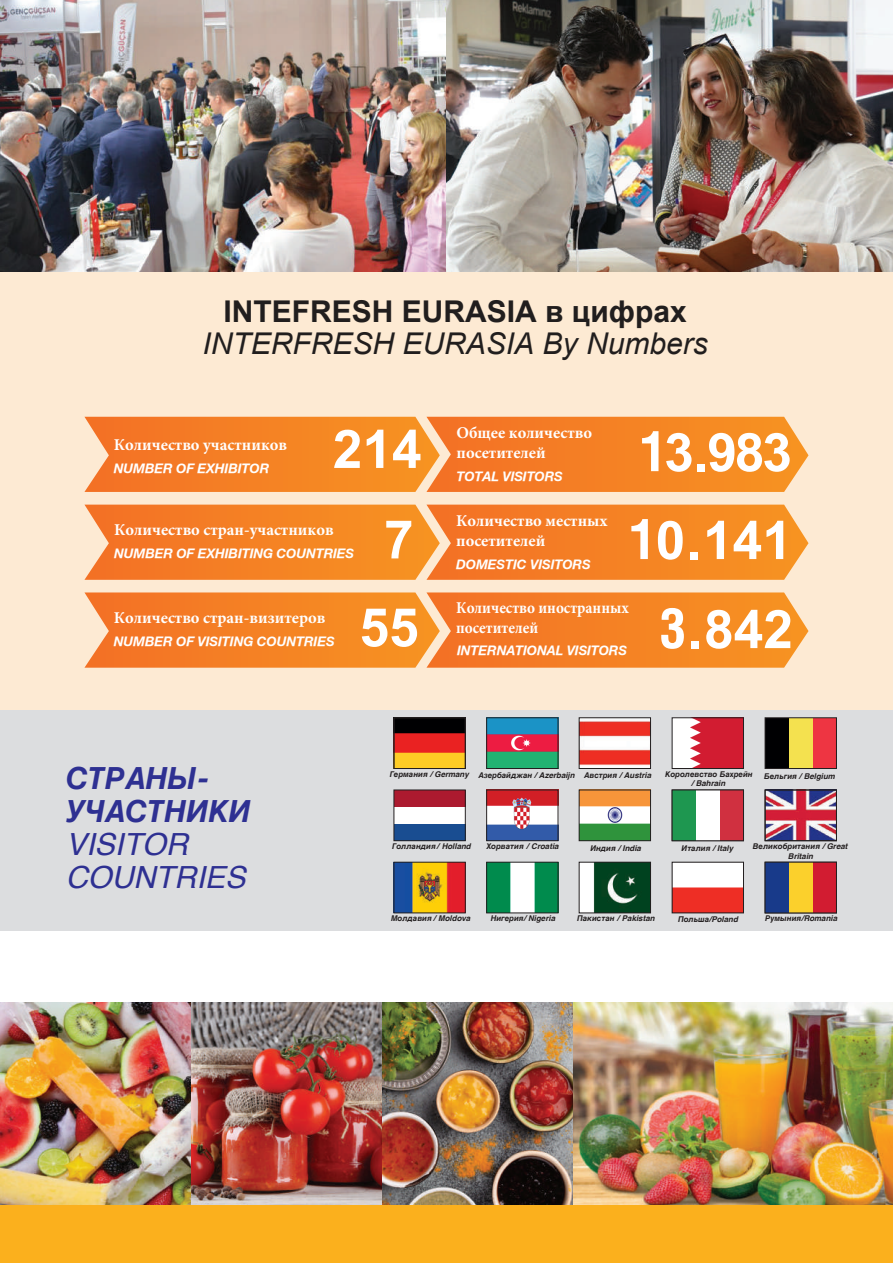
<style>
.page{position:relative;width:893px;height:1263px;background:#fff}
.page>*{position:absolute;margin:0;border:0;box-sizing:border-box;transform-origin:0 0}
.t1{font:700 53.25px/87.9px "Arial";color:#fff}
.t2{font:italic 700 30.45px/33.2px "Helvetica";color:#2e3092}
.t3{font:italic 30.45px/33.2px "Helvetica";color:#2e3092}
.t4{font:italic 30px "Arial";color:#211e1e}
.t5{font:700 30px "Arial";color:#211e1e}
.t6{font:700 16.5px/19.8px "Minion Pro";color:#fff}
.t7{font:700 16.5px/19.8px "Minion Pro";color:#fff;scale:.92 1}
.t8{font:italic 13.2px "Helvetica T Bold";letter-spacing:-.01em;color:#fff}
.t9{font:italic 700 7.95px/9.4px "Helvetica";color:#231f20;text-align:center}
.s1{font-family:"Helvetica Cond T Bold";font-weight:400}
</style>
<div class="page">
<div style="left:0;top:271px;width:893px;height:439px;background:#fdead3"></div>
<svg style="left:84px;top:417px;width:724px;height:75px;background:#f5862c"></svg>
<svg style="left:84px;top:505px;width:724px;height:75px;background:#f5872c"></svg>
<svg style="left:84px;top:592px;width:724px;height:76px;background:#f5872e"></svg>
<div style="left:0;top:1205px;width:893px;height:58px;background:#fbb01d"></div>
<img style="left:0;top:0;width:893px;height:271px">
<img style="left:191px;top:1003px;width:191px;height:202px">
<div style="left:0;top:710px;width:893px;height:221px;background:#dcdddf"></div>
<img style="left:581px;top:719px;width:68px;height:48px">
<div style="left:579px;top:717px;width:72px;height:52px;border:1px solid #231f20"></div>
<img style="left:581px;top:864px;width:68px;height:47px">
<div style="left:579px;top:862px;width:72px;height:51px;border:1px solid #231f20"></div>
<img style="left:581px;top:791px;width:68px;height:48px">
<div style="left:579px;top:789px;width:72px;height:52px;border:1px solid #231f20"></div>
<img style="left:395px;top:719px;width:69px;height:48px">
<div style="left:393px;top:717px;width:73px;height:52px;border:1px solid #231f20"></div>
<img style="left:395px;top:864px;width:69px;height:47px">
<div style="left:393px;top:862px;width:73px;height:51px;border:1px solid #231f20"></div>
<div style="left:394px;top:790px;width:71px;height:17px;background:#ac1a2f"></div>
<div style="left:394px;top:807px;width:71px;height:17px;background:#fff"></div>
<div style="left:394px;top:824px;width:71px;height:17px;background:#194d91"></div>
<div style="left:393px;top:789px;width:73px;height:52px;border:1px solid #231f20"></div>
<img style="left:488px;top:719px;width:68px;height:48px">
<div style="left:486px;top:717px;width:72px;height:52px;border:1px solid #231f20"></div>
<img style="left:488px;top:864px;width:68px;height:47px">
<div style="left:486px;top:862px;width:72px;height:51px;border:1px solid #231f20"></div>
<img style="left:488px;top:791px;width:68px;height:48px">
<div style="left:486px;top:789px;width:72px;height:52px;border:1px solid #231f20"></div>
<div style="left:765px;top:718px;width:24px;height:50px;background:#000002"></div>
<div style="left:789px;top:718px;width:24px;height:50px;background:#f4e14f"></div>
<div style="left:813px;top:718px;width:23px;height:50px;background:#ee3542"></div>
<div style="left:765px;top:717px;width:72px;height:52px;border:1px solid #231f20"></div>
<div style="left:765px;top:862px;width:24px;height:51px;background:#183a8a"></div>
<div style="left:789px;top:862px;width:24px;height:51px;background:#fbd02c"></div>
<div style="left:813px;top:862px;width:23px;height:51px;background:#d21c31"></div>
<div style="left:765px;top:862px;width:72px;height:51px;border:1px solid #231f20"></div>
<img style="left:767px;top:791px;width:68px;height:48px">
<div style="left:765px;top:789px;width:72px;height:52px;border:1px solid #231f20"></div>
<img style="left:674px;top:719px;width:68px;height:48px">
<div style="left:672px;top:717px;width:72px;height:52px;border:1px solid #231f20"></div>
<img style="left:674px;top:864px;width:68px;height:47px">
<div style="left:672px;top:790px;width:24px;height:51px;background:#1e9750"></div>
<div style="left:696px;top:790px;width:24px;height:51px;background:#fff"></div>
<div style="left:720px;top:790px;width:23px;height:51px;background:#d03040"></div>
<div style="left:672px;top:789px;width:72px;height:52px;border:1px solid #231f20"></div>
<img style="left:382px;top:1003px;width:511px;height:202px">
<img style="left:0;top:1003px;width:191px;height:202px">
<h3 class="t5" style="left:223px;top:290px;width:465px">INTEFRESH EURASIA в цифрах</h3>
<h3 class="t4" style="left:203px;top:324px;width:507px">INTERFRESH EURASIA By Numbers</h3>
<h3 class="t6" style="left:114px;top:434px;width:175px">Количество участников</h3>
<h3 class="t8" style="left:114px;top:460px;width:157px">NUMBER OF EXHIBITOR</h3>
<h1 class="t1" style="left:333px;top:407px;width:90px">214</h1>
<h3 class="t6" style="left:114px;top:519px;width:221px">Количество стран-участников</h3>
<h3 class="t8" style="left:114px;top:545px;width:241px">NUMBER OF EXHIBITING COUNTRIES</h3>
<h1 class="t1" style="left:384px;top:498px;width:31px">7</h1>
<h3 class="t6" style="left:114px;top:607px;width:213px">Количество стран-визитеров</h3>
<h3 class="t8" style="left:114px;top:633px;width:222px">NUMBER OF VISITING COUNTRIES</h3>
<h1 class="t1" style="left:359px;top:585px;width:61px">55</h1>
<h3 class="t6" style="left:457px;top:423px;width:137px">Общее количество посетителей</h3>
<h3 class="t8" style="left:457px;top:468px;width:108px">TOTAL VISITORS</h3>
<h3 class="t6" style="left:456px;top:511px;width:153px">Количество местных посетителей</h3>
<h3 class="t8" style="left:456px;top:556px;width:136px">DOMESTIC VISITORS</h3>
<h1 class="t1" style="left:629px;top:410px;width:164px"><span class="s1">1</span>3<span class="s1">.</span>983<br><span class="s1">1</span>0<span class="s1">.</span>141</h1>
<h3 class="t7" style="left:456px;top:597px;width:189px">Количество иностранных посетителей</h3>
<h3 class="t8" style="left:457px;top:642px;width:171px">INTERNATIONAL VISITORS</h3>
<h1 class="t1" style="left:660px;top:587px;width:135px"><span class="s1">3.</span>842</h1>
<h2 class="t2" style="left:66px;top:762px;width:186px">СТРАНЫ-<br>УЧАСТНИКИ</h2>
<h2 class="t3" style="left:66px;top:829px;width:181px">VISITOR<br>COUNTRIES</h2>
<p class="t9" style="left:392px;top:842px;width:80px">Голландия/ Holland</p>
<p class="t9" style="left:390px;top:770px;width:263px">Германия / Germany Азербайджан / Azerbaijn Австрия / Austria</p>
<p class="t9" style="left:665px;top:769px;width:89px">Королевство Бахрейн / Bahrain</p>
<p class="t9" style="left:764px;top:772px;width:72px">Бельгия / Belgium</p>
<p class="t9" style="left:590px;top:843px;width:52px">Индия / India</p>
<p class="t9" style="left:682px;top:843px;width:53px">Италия / Italy</p>
<p class="t9" style="left:753px;top:841px;width:96px">Великобритания / Great<br>Britain</p>
<p class="t9" style="left:486px;top:842px;width:74px">Хорватия / Croatia</p>
<p class="t9" style="left:391px;top:913px;width:81px">Молдавия / Moldova</p>
<p class="t9" style="left:491px;top:914px;width:66px">Нигерия/ Nigeria</p>
<p class="t9" style="left:577px;top:914px;width:79px">Пакистан / Pakistan</p>
<p class="t9" style="left:678px;top:914px;width:61px">Польша/Poland</p>
<p class="t9" style="left:765px;top:913px;width:73px">Румыния/Romania</p>
</div>
